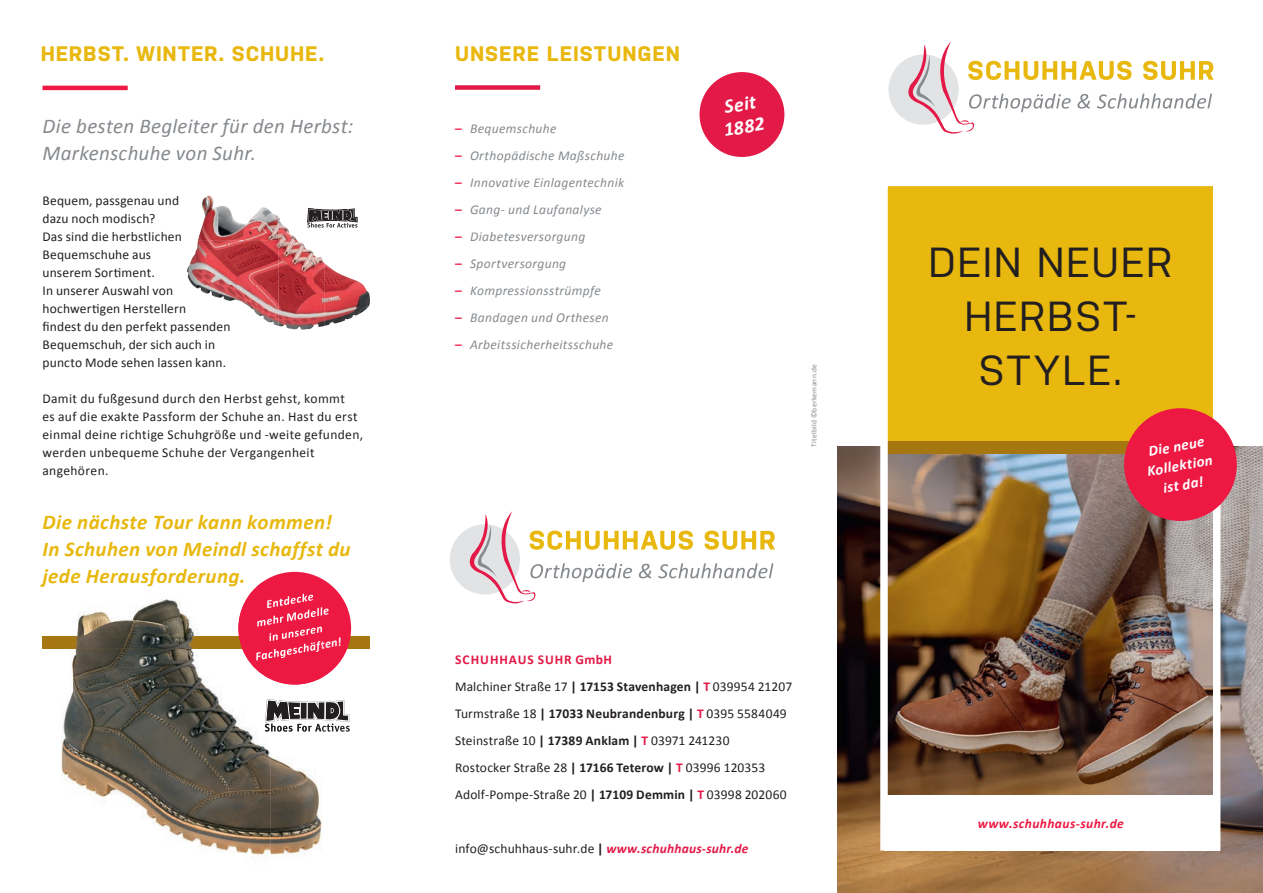
<style>
.page{position:relative;width:1263px;height:893px;background:#fff}
.page>*{position:absolute;margin:0;border:0;box-sizing:border-box;transform-origin:0 0}
.t1{font:42px/54px "Nudista";letter-spacing:.045em;color:#231f20;text-align:center}
.t2{font:italic 700 21px/27px "Calibri";letter-spacing:.02em;color:#e8b80e}
.t3{font:italic 21px/27px "Calibri";letter-spacing:.015em;color:#868a8e}
.t4{font:700 21px "Nudista";letter-spacing:.045em;color:#e8b80e}
.t5{font:italic 700 19.8px/22.5px "Calibri";color:#fff}
.t6{font:italic 700 15px/19.5px "Calibri";color:#fff;text-align:center}
.t7{font:13.5px/18px "Calibri";letter-spacing:.015em;color:#231f20}
.t8{font:italic 13.5px "Calibri";letter-spacing:.025em;color:#868a8e}
.t9{font:italic 700 13.5px "Calibri";letter-spacing:.03em;color:#ed1943}
.t10{font:7.5px "Calibri";letter-spacing:.04em;color:#868a8e}
.s1{font-weight:700;font-style:normal;color:#ed1943}
.s2{font-weight:700;color:#e31a47}
.s3{font-weight:700}
.s4{font-weight:700;font-style:italic;color:#e31a47}
</style>
<div class="page">
<div style="left:43px;top:636px;width:327px;height:13px;background:#a67711"></div>
<hr style="left:43px;top:86px;width:85px;height:4px;background:#ed1943">
<div style="left:884px;top:183px;width:333px;height:263px;background:#e8b80e"></div>
<img style="left:838px;top:446px;width:425px;height:447px">
<div style="left:883px;top:441px;width:334px;height:12px;background:#a67711"></div>
<div style="left:880px;top:179px;width:340px;height:671px;border:8px solid #fff"></div>
<div style="left:884px;top:795px;width:336px;height:55px;background:#fff"></div>
<div style="left:1124px;top:408px;width:113px;height:113px;background:#ed1943;border-radius:50%"></div>
<div style="left:238px;top:572px;width:113px;height:113px;background:#ed1943;border-radius:50%"></div>
<div style="left:455px;top:85px;width:85px;height:5px;background:#e31a47"></div>
<div style="left:699px;top:72px;width:85px;height:85px;background:#e31a47;border-radius:50%"></div>
<div style="left:450px;top:524px;width:70px;height:71px;background:#e2e3e4;border-radius:50%"></div>
<svg style="left:468px;top:511px;width:307px;height:93px"></svg>
<svg style="left:307px;top:208px;width:50px;height:20px"></svg>
<img style="left:61px;top:586px;width:209px;height:272px">
<img style="left:270px;top:756px;width:52px;height:99px">
<img style="left:61px;top:636px;width:177px;height:13px">
<img style="left:238px;top:583px;width:85px;height:102px">
<img style="left:266px;top:592px;width:48px;height:15px">
<img style="left:256px;top:607px;width:67px;height:20px">
<img style="left:268px;top:624px;width:55px;height:16px">
<img style="left:255px;top:640px;width:68px;height:23px">
<img style="left:147px;top:583px;width:97px;height:3px">
<svg style="left:265px;top:700px;width:85px;height:32px"></svg>
<img style="left:265px;top:699px;width:58px;height:23px">
<img style="left:266px;top:701px;width:57px;height:20px">
<div style="left:888px;top:54px;width:71px;height:71px;background:#e2e3e4;border-radius:50%"></div>
<svg style="left:905px;top:41px;width:308px;height:93px"></svg>
<img style="left:198px;top:196px;width:80px;height:44px">
<img style="left:278px;top:216px;width:46px;height:114px">
<img style="left:187px;top:240px;width:91px;height:45px">
<img style="left:324px;top:263px;width:46px;height:63px">
<img style="left:193px;top:285px;width:85px;height:41px">
<h2 class="t4" style="left:41px;top:41px;width:285px">HERBST. WINTER. SCHUHE.</h2>
<h2 class="t3" style="left:43px;top:111px;width:312px">Die besten Begleiter für den Herbst:<br>Markenschuhe von Suhr.</h2>
<p class="t7" style="left:43px;top:190px;width:189px">Bequem, passgenau und<br>dazu noch modisch?<br>Das sind die herbstlichen<br>Bequemschuhe aus<br>unserem Sortiment.<br>In unserer Auswahl von hochwertigen Herstellern<br>findest du den perfekt passenden<br>Bequemschuh, der sich auch in puncto Mode sehen lassen kann.</p>
<p class="t7" style="left:43px;top:388px;width:322px">Damit du fußgesund durch den Herbst gehst, kommt<br>es auf die exakte Passform der Schuhe an. Hast du erst einmal deine richtige Schuhgröße und -weite gefunden, werden unbequeme Schuhe der Vergangenheit angehören.</p>
<h2 class="t2" style="left:43px;top:508px;width:310px">Die nächste Tour kann kommen!<br>In Schuhen von Meindl schaffst du jede Herausforderung.</h2>
<h2 class="t4" style="left:455px;top:41px;width:226px">UNSERE LEISTUNGEN</h2>
<p class="t8" style="left:455px;top:119px;width:103px"><span class="s1">–</span> Bequemschuhe</p>
<p class="t8" style="left:455px;top:146px;width:171px"><span class="s1">–</span> Orthopädische Maßschuhe</p>
<p class="t8" style="left:455px;top:173px;width:171px"><span class="s1">–</span> Innovative Einlagentechnik</p>
<p class="t8" style="left:455px;top:200px;width:148px"><span class="s1">–</span> Gang- und Laufanalyse</p>
<p class="t8" style="left:455px;top:227px;width:132px"><span class="s1">–</span> Diabetesversorgung</p>
<p class="t8" style="left:455px;top:254px;width:113px"><span class="s1">–</span> Sportversorgung</p>
<p class="t8" style="left:455px;top:281px;width:147px"><span class="s1">–</span> Kompressionsstrümpfe</p>
<p class="t8" style="left:455px;top:308px;width:155px"><span class="s1">–</span> Bandagen und Orthesen</p>
<p class="t8" style="left:455px;top:335px;width:160px"><span class="s1">–</span> Arbeitssicherheitsschuhe</p>
<h3 class="t5" style="left:718px;top:97px;width:42px;rotate:-10deg">Seit<br>1882</h3>
<p class="t10" style="left:809px;top:447px;width:85px;rotate:-90deg">Titelbild ©berkemann.de</p>
<p class="t7" style="left:455px;top:645px;width:339px;line-height:27px"><span class="s2">SCHUHHAUS SUHR GmbH<br></span>Malchiner Straße 17 <span class="s3">| 17153 Stavenhagen |</span> <span class="s2">T</span> 039954 21207<br>Turmstraße 18 <span class="s3">| 17033 Neubrandenburg |</span> <span class="s2">T</span> 0395 5584049<br>Steinstraße 10 <span class="s3">| 17389 Anklam |</span> <span class="s2">T</span> 03971 241230<br>Rostocker Straße 28 <span class="s3">| 17166 Teterow |</span> <span class="s2">T</span> 03996 120353<br>Adolf-Pompe-Straße 20 <span class="s3">| 17109 Demmin |</span> <span class="s2">T</span> 03998 202060</p>
<p class="t7" style="left:455px;top:838px;width:295px">info@schuhhaus-suhr.de <span class="s3">|</span> <span class="s4">www.schuhhaus-suhr.de</span></p>
<h1 class="t1" style="left:928px;top:235px;width:245px">DEIN NEUER<br>HERBST-<br>STYLE.</h1>
<p class="t6" style="left:1142px;top:442px;width:68px;rotate:-10deg">Die neue<br>Kollektion ist da!</p>
<p class="t9" style="left:978px;top:815px;width:148px">www.schuhhaus-suhr.de</p>
</div>
